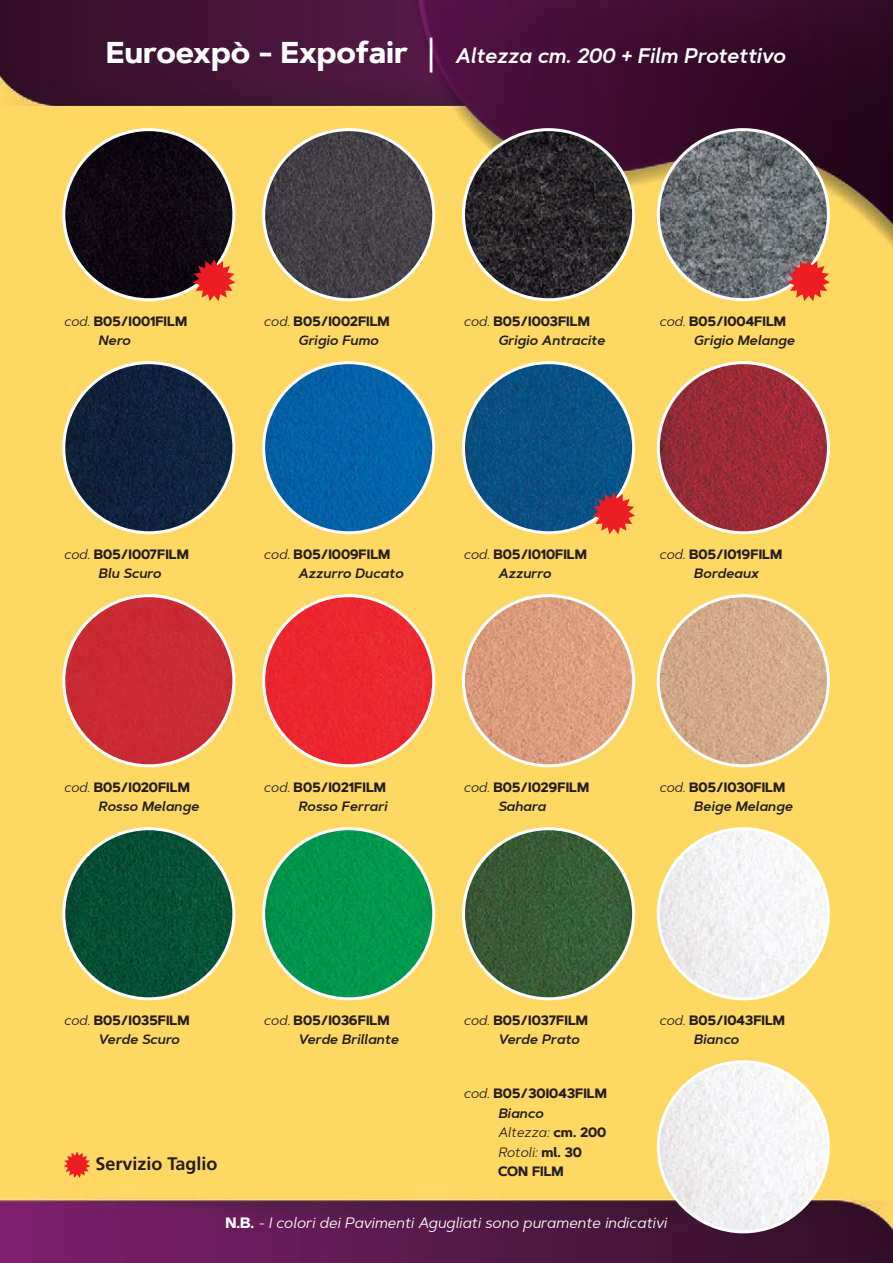
<style>
.page{position:relative;width:893px;height:1263px;background:#fff}
.page>*{position:absolute;margin:0;border:0;box-sizing:border-box;transform-origin:0 0}
.t1{font:italic 600 21px "Artegra Sans";color:#fff;scale:.96 1}
.t2{font:700 18px "Frutiger LT Std";color:#231f20}
.t3{font:italic 15px "Artegra Sans";color:#fff}
.t4{font:700 13.5px/19.5px "Artegra Sans";color:#231f20}
.t5{font:italic 600 13.5px/19.5px "Artegra Sans";color:#231f20}
.s1{font-weight:700;font-style:normal;font-size:30px}
.s2{font-weight:400;font-style:normal;font-size:36px}
.s3{font-weight:400;font-style:italic}
.s4{font-weight:600;font-style:italic}
.s5{font-weight:400}
.s6{font-weight:700;font-style:normal}
</style>
<div class="page">
<img style="left:0;top:0;width:683px;height:630px">
<img style="left:683px;top:0;width:210px;height:1263px">
<img style="left:0;top:630px;width:684px;height:633px">
<svg style="left:64px;top:1151px;width:26px;height:27px"></svg>
<img style="left:64px;top:130px;width:170px;height:170px;border-radius:85px">
<img style="left:64px;top:363px;width:170px;height:170px;border-radius:85px">
<div style="left:64px;top:596px;width:170px;height:170px;background:#c92b34;border-radius:85px"></div>
<img style="left:64px;top:829px;width:170px;height:170px;border-radius:85px">
<img style="left:264px;top:130px;width:170px;height:170px;border-radius:85px">
<img style="left:264px;top:363px;width:170px;height:170px;border-radius:85px">
<img style="left:264px;top:596px;width:170px;height:170px;border-radius:85px">
<img style="left:264px;top:829px;width:170px;height:170px;border-radius:85px">
<img style="left:463px;top:130px;width:171px;height:170px;border-radius:85px">
<img style="left:463px;top:363px;width:171px;height:170px;border-radius:85px">
<img style="left:463px;top:596px;width:171px;height:170px;border-radius:85px">
<img style="left:463px;top:829px;width:171px;height:170px;border-radius:85px">
<img style="left:658px;top:130px;width:170px;height:170px;border-radius:85px">
<img style="left:658px;top:363px;width:170px;height:170px;border-radius:85px">
<img style="left:658px;top:596px;width:170px;height:170px;border-radius:85px">
<img style="left:658px;top:829px;width:170px;height:170px;border-radius:85px">
<img style="left:658px;top:1062px;width:170px;height:170px;border-radius:85px">
<svg style="left:193px;top:259px;width:42px;height:42px;background:#d75337"></svg>
<svg style="left:593px;top:492px;width:42px;height:42px;background:#d75c45"></svg>
<svg style="left:787px;top:259px;width:43px;height:42px;background:#e36345"></svg>
<h1 class="t1" style="left:106px;top:41px;width:709px"><span class="s1">Euroexpò - Expofair</span> <span class="s2">|</span> Altezza cm. 200 + Film Protettivo</h1>
<p class="t4" style="left:98px;top:312px;width:90px;text-indent:-35px"><span class="s3">cod.</span> B05/I001FILM<br><span class="s4">Nero</span></p>
<p class="t4" style="left:298px;top:312px;width:93px;text-indent:-35px"><span class="s3">cod.</span> B05/I002FILM<br><span class="s4">Grigio Fumo</span></p>
<p class="t5" style="left:498px;top:311px;width:108px;text-indent:-35px"><span class="s5">cod.</span> <span class="s6">B05/I003FILM<br></span>Grigio Antracite</p>
<p class="t5" style="left:694px;top:311px;width:103px;text-indent:-35px"><span class="s5">cod.</span> <span class="s6">B05/I004FILM<br></span>Grigio Melange</p>
<p class="t4" style="left:64px;top:545px;width:127px;text-align:center"><span class="s3">cod.</span> B05/I007FILM<br><span class="s4">Blu Scuro</span></p>
<p class="t5" style="left:298px;top:544px;width:107px;text-indent:-35px"><span class="s5">cod.</span> <span class="s6">B05/I009FILM<br></span>Azzurro Ducato</p>
<p class="t4" style="left:463px;top:545px;width:125px;text-align:center"><span class="s3">cod.</span> B05/I010FILM<br><span class="s4">Azzurro</span></p>
<p class="t4" style="left:694px;top:545px;width:90px;text-indent:-35px"><span class="s3">cod.</span> B05/I019FILM<br><span class="s4">Bordeaux</span></p>
<p class="t4" style="left:98px;top:778px;width:102px;text-indent:-35px"><span class="s3">cod.</span> B05/I020FILM<br><span class="s4">Rosso Melange</span></p>
<p class="t4" style="left:264px;top:778px;width:125px;text-align:right"><span class="s3">cod.</span> B05/I021FILM<br><span class="s4">Rosso Ferrari</span></p>
<p class="t4" style="left:498px;top:778px;width:93px;text-indent:-35px"><span class="s3">cod.</span> B05/I029FILM<br><span class="s4">Sahara</span></p>
<p class="t4" style="left:694px;top:778px;width:101px;text-indent:-35px"><span class="s3">cod.</span> B05/I030FILM<br><span class="s4">Beige Melange</span></p>
<p class="t4" style="left:98px;top:1011px;width:93px;text-indent:-35px"><span class="s3">cod.</span> B05/I035FILM<br><span class="s4">Verde Scuro</span></p>
<p class="t5" style="left:298px;top:1010px;width:102px;text-indent:-35px"><span class="s5">cod.</span> <span class="s6">B05/I036FILM<br></span>Verde Brillante</p>
<p class="t4" style="left:498px;top:1011px;width:91px;text-indent:-35px"><span class="s3">cod.</span> B05/I037FILM<br><span class="s4">Verde Prato</span></p>
<p class="t4" style="left:694px;top:1011px;width:93px;text-indent:-35px"><span class="s3">cod.</span> B05/I043FILM<br><span class="s4">Bianco</span></p>
<h2 class="t2" style="left:95px;top:1153px;width:124px">Servizio Taglio</h2>
<p class="t4" style="left:498px;top:1084px;width:110px;text-indent:-35px"><span class="s3">cod.</span> B05/30I043FILM<br><span class="s4">Bianco<br></span><span class="s3">Altezza:</span> cm. 200<br><span class="s3">Rotoli:</span> ml. 30<br>CON FILM</p>
<p class="t3" style="left:225px;top:1213px;width:443px"><span class="s6">N.B.</span> - I colori dei Pavimenti Agugliati sono puramente indicativi</p>
</div>
